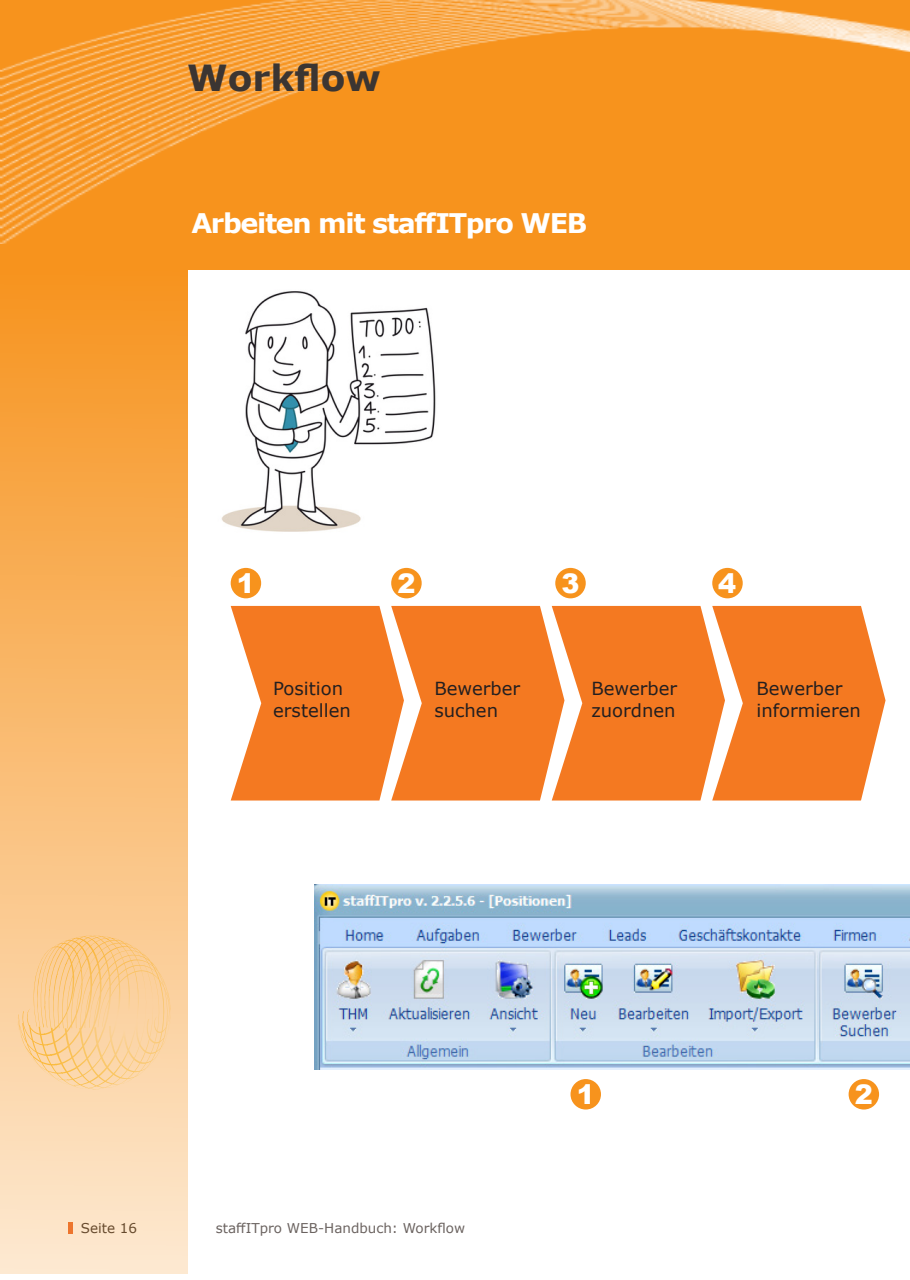
<style>
.page{position:relative;width:910px;height:1280px;background:#fff}
.page>*{position:absolute;margin:0;border:0;box-sizing:border-box;transform-origin:0 0}
.t1{font:700 36px "Verdana";color:#3b3532}
.t2{font:700 27px "Verdana";letter-spacing:-.05em;color:#fff}
.t3{font:900 27px "Arial";color:#fff}
.t4{font:18px/21.6px "Verdana";color:#231f20}
.t5{font:13.5px "Verdana";color:#6b6360}
.t6{font:13.5px "Verdana";color:#3b3532}
</style>
<div class="page">
<div style="left:1px;top:0;width:909px;height:269px;background:#f7931d"></div>
<img style="left:0;top:0;width:910px;height:244px">
<div style="left:0;top:259px;width:187px;height:1014px;background:linear-gradient(to bottom,#f7931d,#fde8ce)"></div>
<div style="left:0;top:1201px;width:28px;height:70px;background:#fde6cb"></div>
<img style="left:221px;top:291px;width:215px;height:241px">
<div style="left:231px;top:568px;width:30px;height:30px;background:#f7931d;border-radius:50%"></div>
<div style="left:391px;top:568px;width:31px;height:30px;background:#f7931d;border-radius:50%"></div>
<div style="left:555px;top:568px;width:31px;height:30px;background:#f7931d;border-radius:50%"></div>
<div style="left:712px;top:568px;width:31px;height:30px;background:#f7931d;border-radius:50%"></div>
<svg style="left:231px;top:606px;width:654px;height:194px;background:#f58739"></svg>
<img style="left:315px;top:885px;width:595px;height:185px">
<div style="left:570px;top:1079px;width:31px;height:30px;background:#f7931d;border-radius:50%"></div>
<div style="left:849px;top:1079px;width:30px;height:30px;background:#f7931d;border-radius:50%"></div>
<h1 class="t1" style="left:187px;top:53px;width:195px">Workflow</h1>
<h2 class="t2" style="left:191px;top:204px;width:398px">Arbeiten mit staffITpro WEB</h2>
<h2 class="t3" style="left:237px;top:563px;width:20px">1</h2>
<h2 class="t3" style="left:397px;top:563px;width:20px">2</h2>
<h2 class="t3" style="left:561px;top:563px;width:20px">3</h2>
<h2 class="t3" style="left:718px;top:563px;width:20px">4</h2>
<p class="t4" style="left:273px;top:678px;width:79px">Position erstellen</p>
<p class="t4" style="left:434px;top:678px;width:87px">Bewerber suchen</p>
<p class="t4" style="left:591px;top:678px;width:87px">Bewerber zuordnen</p>
<p class="t4" style="left:757px;top:678px;width:106px">Bewerber informieren</p>
<p class="t6" style="left:81px;top:1219px;width:58px">Seite 16</p>
<p class="t5" style="left:216px;top:1219px;width:251px">staffITpro WEB-Handbuch: Workflow</p>
<h2 class="t3" style="left:577px;top:1075px;width:20px">1</h2>
<h2 class="t3" style="left:855px;top:1075px;width:20px">2</h2>
</div>
